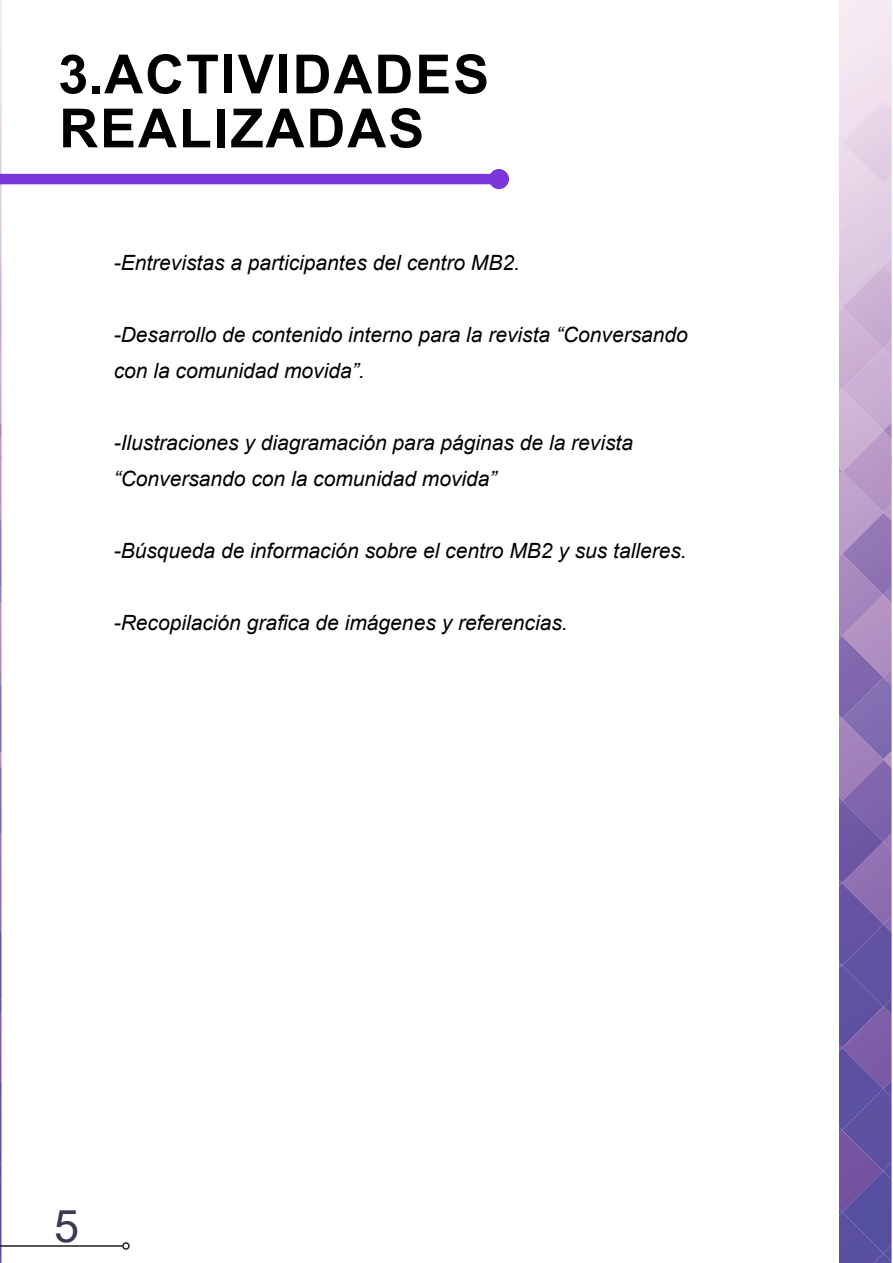
<style>
.page{position:relative;width:893px;height:1263px;background:#fff}
.page>*{position:absolute;margin:0;border:0;box-sizing:border-box;transform-origin:0 0}
.Estilo_de_párrafo_1{font:700 54px "Arial";letter-spacing:.035em;color:#000}
.t1{font:45px "Arial";color:#403652}
.Estilo_de_párrafo_4{font:italic 21px/36px "Arial";color:#000}
</style>
<div class="page">
<svg style="left:0;top:0;width:1px;height:1263px"></svg>
<svg style="left:839px;top:0;width:52px;height:258px;background:#ecdbeb"></svg>
<svg style="left:842px;top:101px;width:49px;height:82px;background:#e8d5e7"></svg>
<svg style="left:839px;top:221px;width:3px;height:7px"></svg>
<svg style="left:839px;top:258px;width:52px;height:1005px;background:#8f78b5"></svg>
<div style="left:0;top:174px;width:499px;height:10px;background:#7a36db"></div>
<div style="left:489px;top:169px;width:20px;height:20px;background:#7a36db;border-radius:50%"></div>
<hr style="left:0;top:1245px;width:123px;height:2px;background:#231f20">
<div style="left:122px;top:1242px;width:8px;height:8px;border:2px solid #231f20;border-radius:50%"></div>
<p class="Estilo_de_párrafo_1" style="left:58px;top:36px;width:432px">3.ACTIVIDADES</p>
<p class="Estilo_de_párrafo_1" style="left:59px;top:90px;width:366px">REALIZADAS</p>
<p class="Estilo_de_párrafo_4" style="left:114px;top:245px;width:408px">-Entrevistas a participantes del centro MB2.</p>
<p class="Estilo_de_párrafo_4" style="left:114px;top:317px;width:576px">-Desarrollo de contenido interno para la revista “Conversando con la comunidad movida”.</p>
<p class="Estilo_de_párrafo_4" style="left:114px;top:425px;width:521px">-Ilustraciones y diagramación para páginas de la revista</p>
<p class="Estilo_de_párrafo_4" style="left:114px;top:461px;width:384px">“Conversando con la comunidad movida”</p>
<p class="Estilo_de_párrafo_4" style="left:114px;top:533px;width:575px">-Búsqueda de información sobre el centro MB2 y sus talleres.</p>
<p class="Estilo_de_párrafo_4" style="left:114px;top:605px;width:455px">-Recopilación grafica de imágenes y referencias.</p>
<h2 class="t1" style="left:54px;top:1195px;width:27px">5</h2>
</div>
